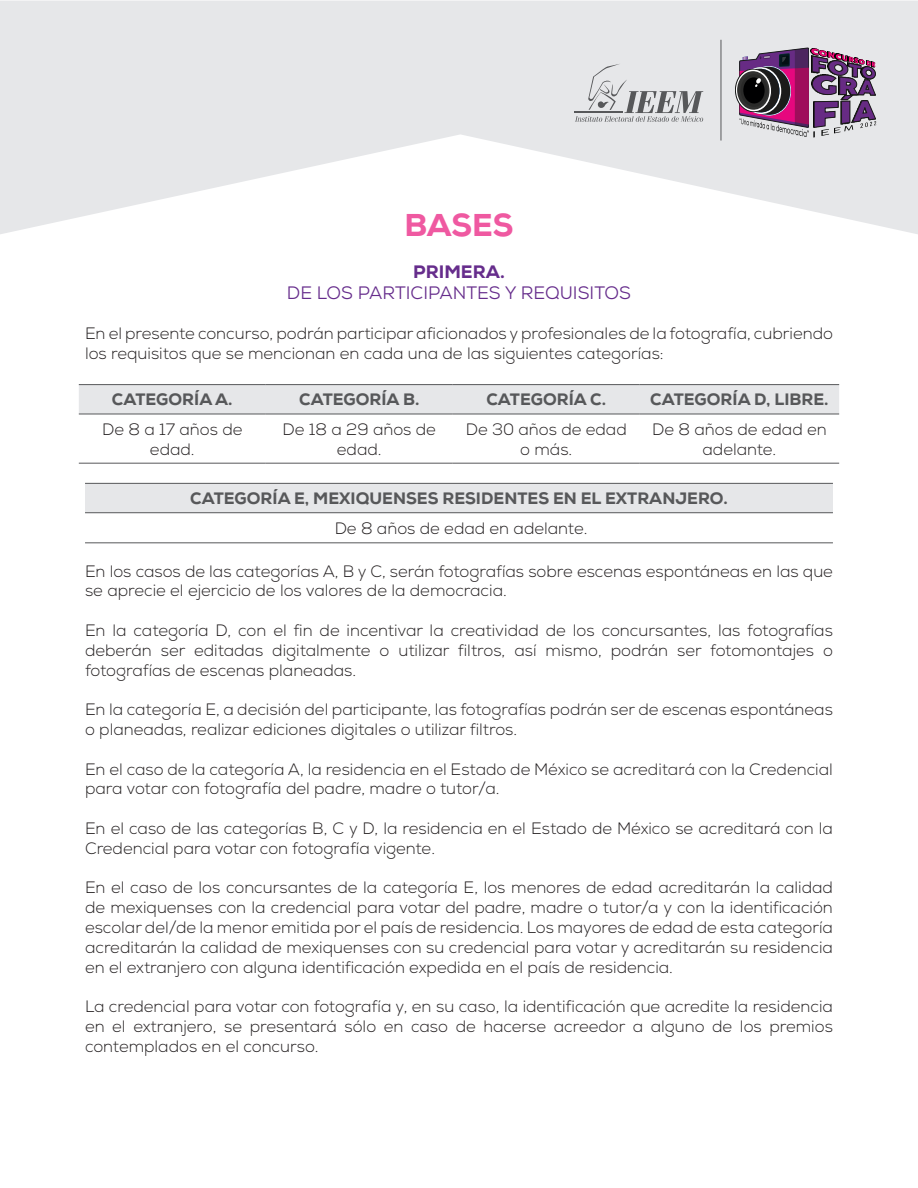
<style>
.page{position:relative;width:918px;height:1188px;background:#fff}
.page>*{position:absolute;margin:0;border:0;box-sizing:border-box;transform-origin:0 0}
.t1{font:800 31.5px "Nexa";letter-spacing:-.005em;color:#ef59a1}
.PUNTOS{font:18px "Nexa";color:#662d8c}
.PUNTOS-2{font:800 18px "Nexa";color:#662d8c}
.t2{font:300 16.5px/19.8px "Nexa";color:#231f20}
.t3{font:800 16.5px "Nexa";color:#57585a}
</style>
<div class="page">
<svg style="left:0;top:1px;width:918px;height:233px;fill:#e6e7e9"></svg>
<svg style="left:735px;top:48px;width:141px;height:90px;background:#8c6a89"></svg>
<svg style="left:575px;top:64px;width:128px;height:58px;background:#cdced0"></svg>
<hr style="left:721px;top:40px;width:1px;height:101px;background:#57585a">
<div style="left:79px;top:385px;width:760px;height:29px;background:#e6e7e9"></div>
<hr style="left:79px;top:384px;width:187px;height:1px;background:#57585a">
<hr style="left:266px;top:384px;width:187px;height:1px;background:#57585a">
<hr style="left:453px;top:384px;width:187px;height:1px;background:#57585a">
<hr style="left:640px;top:384px;width:199px;height:1px;background:#57585a">
<hr style="left:79px;top:414px;width:187px;height:1px;background:#57585a">
<hr style="left:266px;top:414px;width:187px;height:1px;background:#57585a">
<hr style="left:453px;top:414px;width:187px;height:1px;background:#57585a">
<hr style="left:640px;top:414px;width:199px;height:1px;background:#57585a">
<hr style="left:79px;top:463px;width:187px;height:1px;background:#57585a">
<hr style="left:266px;top:463px;width:187px;height:1px;background:#57585a">
<hr style="left:453px;top:463px;width:187px;height:1px;background:#57585a">
<hr style="left:640px;top:463px;width:199px;height:1px;background:#57585a">
<div style="left:85px;top:483px;width:748px;height:30px;background:#e6e7e9"></div>
<hr style="left:85px;top:483px;width:748px;height:1px;background:#57585a">
<hr style="left:85px;top:512px;width:748px;height:1px;background:#57585a">
<hr style="left:85px;top:543px;width:748px;height:1px;background:#57585a">
<p class="t1" style="left:405px;top:205px;width:110px">BASES</p>
<p class="PUNTOS-2" style="left:413px;top:260px;width:93px">PRIMERA.</p>
<p class="PUNTOS" style="left:287px;top:282px;width:346px">DE LOS PARTICIPANTES Y REQUISITOS</p>
<p class="t2" style="left:85px;top:324px;width:749px">En el presente concurso, podrán participar aficionados y profesionales de la fotografía, cubriendo los requisitos que se mencionan en cada una de las siguientes categorías:</p>
<p class="t3" style="left:112px;top:389px;width:122px">CATEGORÍA A.</p>
<p class="t3" style="left:299px;top:389px;width:122px">CATEGORÍA B.</p>
<p class="t3" style="left:486px;top:389px;width:121px">CATEGORÍA C.</p>
<p class="t3" style="left:650px;top:389px;width:180px">CATEGORÍA D, LIBRE.</p>
<p class="t2" style="left:102px;top:420px;width:142px;text-align:center">De 8 a 17 años de edad.</p>
<p class="t2" style="left:283px;top:420px;width:155px;text-align:center">De 18 a 29 años de edad.</p>
<p class="t2" style="left:466px;top:420px;width:163px;text-align:center">De 30 años de edad o más.</p>
<p class="t2" style="left:652px;top:420px;width:176px;text-align:center">De 8 años de edad en adelante.</p>
<p class="t3" style="left:190px;top:488px;width:539px">CATEGORÍA E, MEXIQUENSES RESIDENTES EN EL EXTRANJERO.</p>
<p class="t2" style="left:335px;top:519px;width:254px">De 8 años de edad en adelante.</p>
<p class="t2" style="left:85px;top:561px;width:749px">En los casos de las categorías A, B y C, serán fotografías sobre escenas espontáneas en las que se aprecie el ejercicio de los valores de la democracia.</p>
<p class="t2" style="left:85px;top:621px;width:749px;text-align:justify">En la categoría D, con el fin de incentivar la creatividad de los concursantes, las fotografías deberán ser editadas digitalmente o utilizar filtros, así mismo, podrán ser fotomontajes o fotografías de escenas planeadas.</p>
<p class="t2" style="left:85px;top:700px;width:749px">En la categoría E, a decisión del participante, las fotografías podrán ser de escenas espontáneas o planeadas, realizar ediciones digitales o utilizar filtros.</p>
<p class="t2" style="left:85px;top:759px;width:749px">En el caso de la categoría A, la residencia en el Estado de México se acreditará con la Credencial para votar con fotografía del padre, madre o tutor/a.</p>
<p class="t2" style="left:85px;top:819px;width:749px">En el caso de las categorías B, C y D, la residencia en el Estado de México se acreditará con la<br>Credencial para votar con fotografía vigente.</p>
<p class="t2" style="left:85px;top:878px;width:749px;text-align:justify">En el caso de los concursantes de la categoría E, los menores de edad acreditarán la calidad de mexiquenses con la credencial para votar del padre, madre o tutor/a y con la identificación escolar del/de la menor emitida por el país de residencia. Los mayores de edad de esta categoría acreditarán la calidad de mexiquenses con su credencial para votar y acreditarán su residencia en el extranjero con alguna identificación expedida en el país de residencia.</p>
<p class="t2" style="left:85px;top:997px;width:749px;text-align:justify">La credencial para votar con fotografía y, en su caso, la identificación que acredite la residencia en el extranjero, se presentará sólo en caso de hacerse acreedor a alguno de los premios contemplados en el concurso.</p>
</div>
